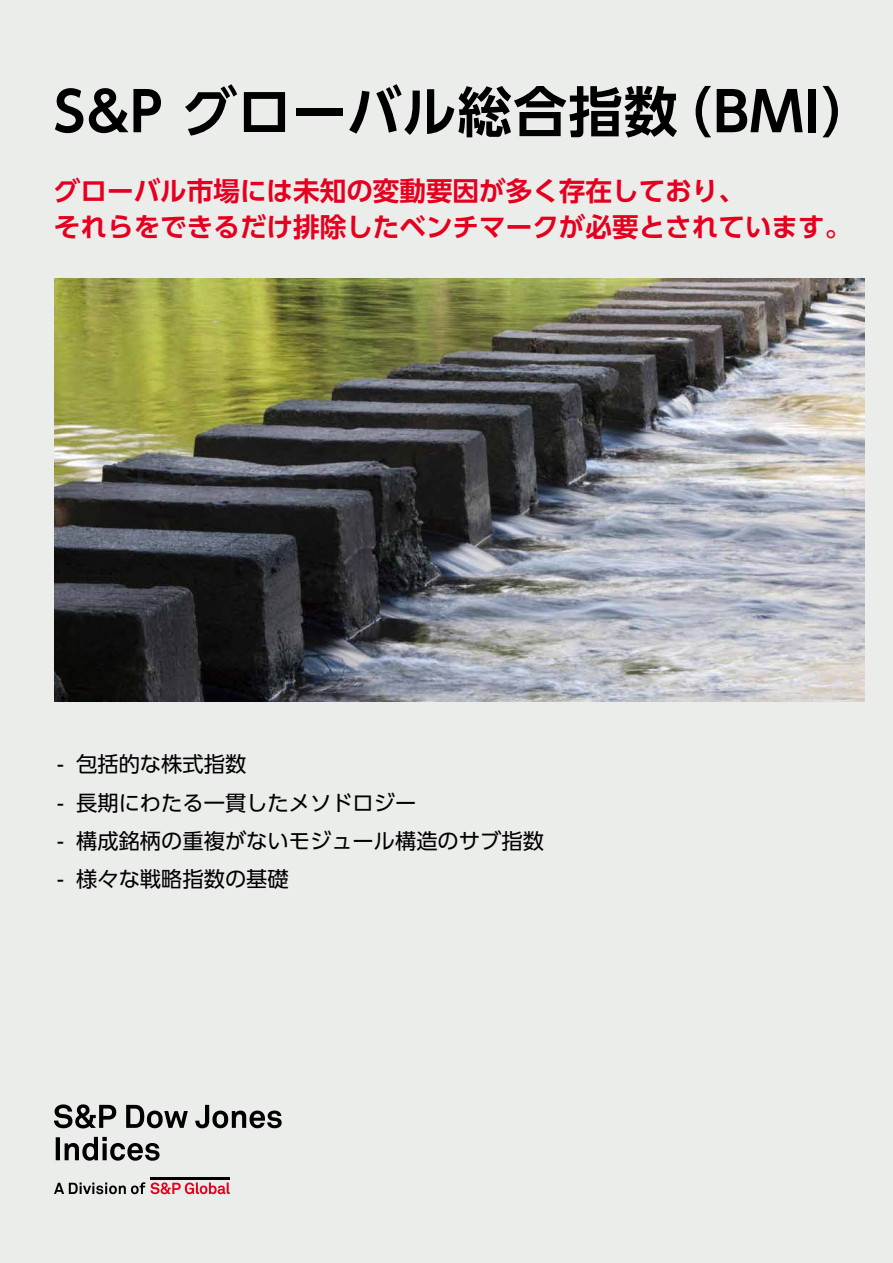
<style>
.page{position:relative;width:893px;height:1263px;background:#ebedeb}
.page>*{position:absolute;margin:0;border:0;box-sizing:border-box;transform-origin:0 0}
.t1{font:700 54.15px "UD Shin Go Pro De";letter-spacing:.02em;color:#000}
.t2{font:700 26.55px/36.2px "UD Shin Go Pro De";color:#e60020}
.t3{font:21.3px "UD Shin Go Pro";color:#000}
</style>
<div class="page">
<hr style="left:150px;top:1177px;width:80px;height:2px;background:#000">
<svg style="left:54px;top:1182px;width:176px;height:13px"></svg>
<svg style="left:54px;top:1104px;width:228px;height:57px"></svg>
<img style="left:54px;top:279px;width:810px;height:422px">
<h1 class="t1" style="left:54px;top:68px;width:823px">S&amp;P グローバル総合指数（BMI）</h1>
<p class="t2" style="left:54px;top:172px;width:799px">グローバル市場には未知の変動要因が多く存在しており、<br>それらをできるだけ排除したベンチマークが必要とされています。</p>
<p class="t3" style="left:57px;top:747px;width:191px">- 包括的な株式指数</p>
<p class="t3" style="left:57px;top:785px;width:361px">- 長期にわたる一貫したメソドロジー</p>
<p class="t3" style="left:57px;top:823px;width:488px">- 構成銘柄の重複がないモジュール構造のサブ指数</p>
<p class="t3" style="left:57px;top:862px;width:233px">- 様々な戦略指数の基礎</p>
</div>
